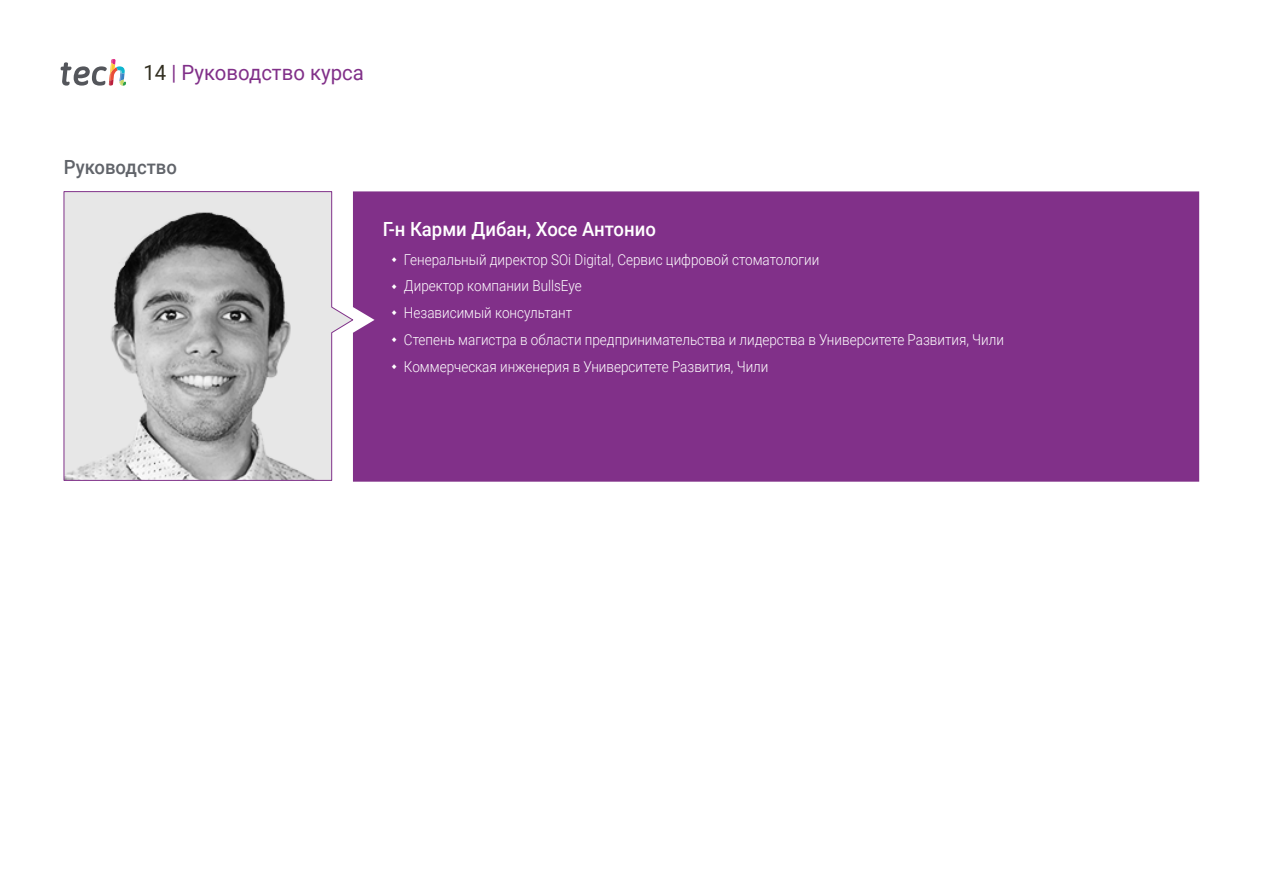
<style>
.page{position:relative;width:1263px;height:893px;background:#fff}
.page>*{position:absolute;margin:0;border:0;box-sizing:border-box;transform-origin:0 0}
.t1{font:21px "Roboto";color:#813089}
.t2{font:500 19.5px "Roboto";color:#fff;scale:.95 1}
.t3{font:500 19.5px "Roboto";color:#61646a;scale:.95 1}
.t4{font:300 15px/26.7px "Roboto";color:#fff;scale:.9 1}
.s1{color:#312e20}
</style>
<div class="page">
<svg style="left:61px;top:59px;width:65px;height:27px"></svg>
<div style="left:353px;top:191px;width:846px;height:291px;background:#813089"></div>
<svg style="left:64px;top:191px;width:289px;height:290px;background:#c0bfc0"></svg>
<svg style="left:392px;top:257px;width:5px;height:5px"></svg>
<svg style="left:392px;top:284px;width:5px;height:5px"></svg>
<svg style="left:392px;top:310px;width:5px;height:5px"></svg>
<svg style="left:392px;top:337px;width:5px;height:5px"></svg>
<svg style="left:392px;top:364px;width:5px;height:5px"></svg>
<h1 class="t1" style="left:144px;top:57px;width:222px"><span class="s1">14</span> | Руководство курса</h1>
<h2 class="t3" style="left:64px;top:154px;width:121px">Руководство</h2>
<h2 class="t2" style="left:383px;top:215px;width:289px">Г-н Карми Дибан, Хосе Антонио</h2>
<p class="t4" style="left:404px;top:245px;width:668px">Генеральный директор SOi Digital, Сервис цифровой стоматологии<br>Директор компании BullsEye<br>Независимый консультант<br>Степень магистра в области предпринимательства и лидерства в Университете Развития, Чили Коммерческая инженерия в Университете Развития, Чили</p>
</div>
